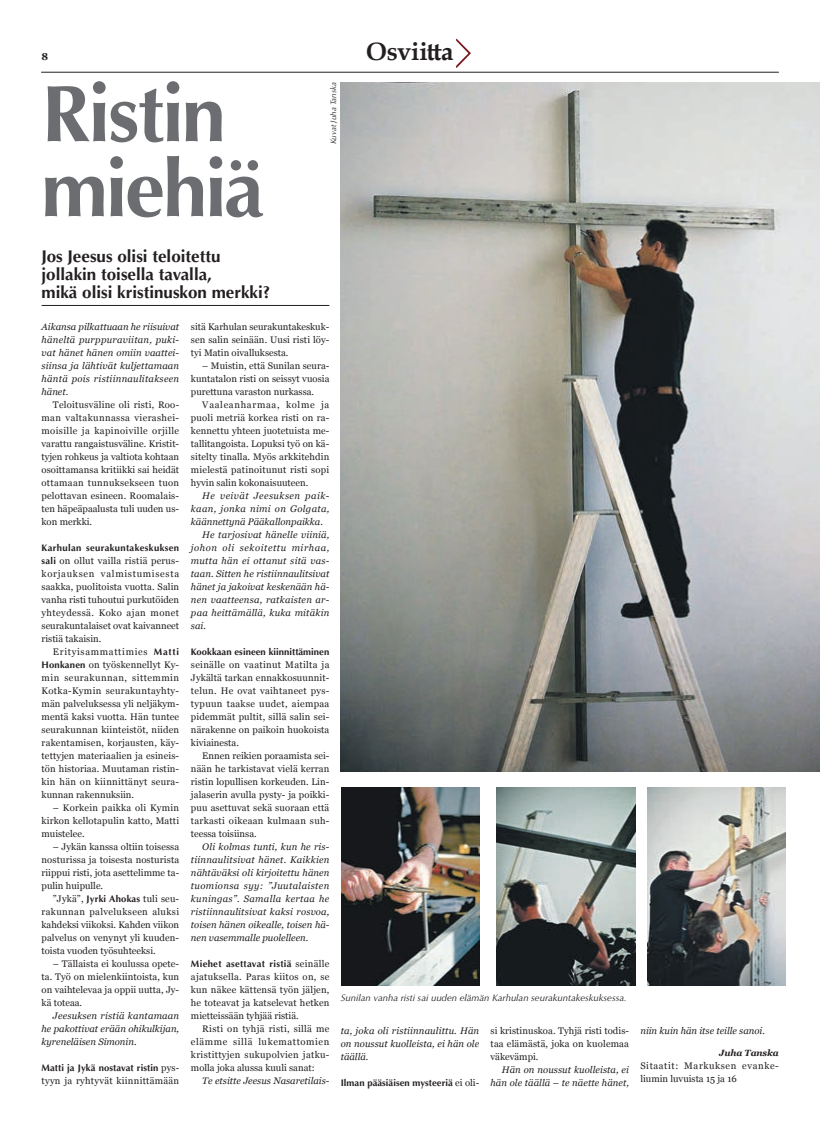
<style>
.page{position:relative;width:820px;height:1134px;background:#fff}
.page>*{position:absolute;margin:0;border:0;box-sizing:border-box;transform-origin:0 0}
.t1{font:700 80px/75px "Optima";letter-spacing:-.03em;color:#6c6d70}
.t2{font:700 25px "Book Antiqua";letter-spacing:-.01em;color:#231f20}
.t3{font:700 17px/18px "Optima";color:#231f20}
.t4{font:700 10px "Georgia";color:#231f20}
.t5{font:9.5px/13px "Georgia";letter-spacing:.005em;color:#231f20;text-align:justify}
.t6{font:italic 9.5px/13px "Georgia";letter-spacing:.005em;color:#231f20;text-align:justify}
.t7{font:700 9.5px "Optima";letter-spacing:.01em;color:#231f20}
.t8{font:italic 9.5px "Georgia";letter-spacing:.025em;color:#231f20}
.t9{font:italic 9.5px "Optima";color:#231f20}
.t10{font:9.5px/13px "Georgia";letter-spacing:.06em;color:#231f20}
.t11{font:700 9.5px "Optima";letter-spacing:.03em;color:#231f20}
.t12{font:700 9.5px "Optima";letter-spacing:.035em;color:#231f20}
.t13{font:9.5px "Georgia";letter-spacing:.025em;color:#231f20}
.t14{font:italic 9.5px "Georgia";letter-spacing:.055em;color:#231f20}
.t15{font:italic 9.5px "Georgia";letter-spacing:.035em;color:#231f20}
.t16{font:italic 9.5px "Georgia";letter-spacing:.05em;color:#231f20}
.t17{font:italic 700 9px "Georgia";letter-spacing:-.01em;color:#231f20}
.t18{font:italic 8px "Optima";color:#231f20}
.s1{font-family:"Optima";font-weight:700}
.s2{font-family:"Georgia";font-weight:400}
</style>
<div class="page">
<hr style="left:41px;top:72px;width:737px;height:1px;background:#231f20">
<img style="left:437px;top:38px;width:53px;height:35px">
<svg style="left:437px;top:42px;width:16px;height:19px"></svg>
<hr style="left:42px;top:305px;width:287px;height:1px;background:#231f20">
<img style="left:340px;top:82px;width:479px;height:689px">
<img style="left:341px;top:787px;width:138px;height:199px">
<img style="left:496px;top:787px;width:138px;height:199px">
<img style="left:647px;top:787px;width:137px;height:199px">
<p class="t4" style="left:42px;top:51px;width:8px">8</p>
<h2 class="t2" style="left:366px;top:35px;width:89px">Osviitta</h2>
<h1 class="t1" style="left:41px;top:77px;width:225px">Ristin miehiä</h1>
<h3 class="t3" style="left:42px;top:247px;width:230px">Jos Jeesus olisi teloitettu jollakin toisella tavalla,<br>mikä olisi kristinuskon merkki?</h3>
<p class="t18" style="left:328px;top:144px;width:63px;rotate:-90deg">Kuvat Juha Tanska</p>
<p class="t6" style="left:42px;top:321px;width:139px">Aikansa pilkattuaan he riisuivat häneltä purppuraviitan, puki&shy;vat hänet hänen omiin vaattei&shy;siinsa ja lähtivät kuljettamaan häntä pois ristiinnaulitakseen hänet.</p>
<p class="t5" style="left:42px;top:399px;width:139px;text-indent:11px">Teloitusväline oli risti, Roo&shy;man valtakunnassa vierashei&shy;moisille ja kapinoiville orjille varattu rangaistusväline. Kristit&shy;tyjen rohkeus ja valtiota kohtaan osoittamansa kritiikki sai heidät ottamaan tunnuksekseen tuon pelottavan esineen. Roomalais&shy;ten häpeäpaalusta tuli uuden us&shy;kon merkki.</p>
<p class="t12" style="left:42px;top:543px;width:139px">Karhulan seurakuntakeskuksen</p>
<p class="t5" style="left:42px;top:554px;width:139px"><span class="s1">sali</span> on ollut vailla ristiä perus&shy;korjauksen valmistumisesta saakka, puolitoista vuotta. Salin vanha risti tuhoutui purkutöiden yhteydessä. Koko ajan monet seurakuntalaiset ovat kaivanneet ristiä takaisin.</p>
<p class="t5" style="left:42px;top:645px;width:139px;text-indent:11px">Erityisammattimies <span class="s1">Matti Honkanen</span> on työskennellyt Ky&shy;min seurakunnan, sittemmin Kotka-Kymin seurakuntayhty&shy;män palveluksessa yli neljäkym&shy;mentä kaksi vuotta. Hän tuntee seurakunnan kiinteistöt, niiden rakentamisen, korjausten, käy&shy;tettyjen materiaalien ja esineis&shy;tön historiaa. Muutaman ristin&shy;kin hän on kiinnittänyt seura&shy;kunnan rakennuksiin.</p>
<p class="t5" style="left:42px;top:801px;width:139px;text-indent:11px">– Korkein paikka oli Kymin kirkon kellotapulin katto, Matti muistelee.</p>
<p class="t5" style="left:42px;top:840px;width:139px;text-indent:11px">– Jykän kanssa oltiin toisessa nosturissa ja toisesta nosturista riippui risti, jota asettelimme ta&shy;pulin huipulle.</p>
<p class="t5" style="left:42px;top:892px;width:139px;text-indent:11px">”Jykä”, <span class="s1">Jyrki Ahokas</span> tuli seu&shy;rakunnan palvelukseen aluksi kahdeksi viikoksi. Kahden viikon palvelus on venynyt yli kuuden&shy;toista vuoden työsuhteeksi.</p>
<p class="t5" style="left:42px;top:957px;width:139px;text-indent:11px">– Tällaista ei koulussa opete&shy;ta. Työ on mielenkiintoista, kun on vaihtelevaa ja oppii uutta, Jy&shy;kä toteaa.</p>
<p class="t6" style="left:42px;top:1009px;width:139px;text-indent:11px">Jeesuksen ristiä kantamaan he pakottivat erään ohikulkijan, kyreneläisen Simonin.</p>
<p class="t7" style="left:42px;top:1062px;width:139px">Matti ja Jykä nostavat ristin <span class="s2">pys-</span></p>
<p class="t13" style="left:42px;top:1075px;width:139px">tyyn ja ryhtyvät kiinnittämään</p>
<p class="t5" style="left:191px;top:320px;width:140px">sitä Karhulan seurakuntakeskuk&shy;sen salin seinään. Uusi risti löy&shy;tyi Matin oivalluksesta.</p>
<p class="t5" style="left:191px;top:359px;width:140px;text-indent:11px">– Muistin, että Sunilan seura&shy;kuntatalon risti on seissyt vuosia purettuna varaston nurkassa.</p>
<p class="t5" style="left:191px;top:398px;width:140px;text-indent:11px">Vaaleanharmaa, kolme ja puoli metriä korkea risti on ra&shy;kennettu yhteen juotetuista me&shy;tallitangoista. Lopuksi työ on kä&shy;sitelty tinalla. Myös arkkitehdin mielestä patinoitunut risti sopi hyvin salin kokonaisuuteen.</p>
<p class="t16" style="left:202px;top:490px;width:128px">He veivät Jeesuksen paik-</p>
<p class="t15" style="left:191px;top:503px;width:140px">kaan, jonka nimi on Golgata,</p>
<p class="t6" style="left:191px;top:515px;width:133px">käännettynä Pääkallonpaikka.</p>
<p class="t6" style="left:202px;top:528px;width:129px">He tarjosivat hänelle viiniä,</p>
<p class="t14" style="left:191px;top:542px;width:140px">johon oli sekoitettu mirhaa,</p>
<p class="t8" style="left:191px;top:555px;width:140px">mutta hän ei ottanut sitä vas-</p>
<p class="t6" style="left:191px;top:567px;width:140px">taan. Sitten he ristiinnaulitsivat</p>
<p class="t6" style="left:191px;top:580px;width:140px">hänet ja jakoivat keskenään hä-</p>
<p class="t8" style="left:191px;top:594px;width:140px">nen vaatteensa, ratkaisten ar-</p>
<p class="t8" style="left:191px;top:607px;width:140px">paa heittämällä, kuka mitäkin</p>
<p class="t6" style="left:191px;top:619px;width:16px">sai.</p>
<p class="t7" style="left:191px;top:646px;width:140px">Kookkaan esineen kiinnittäminen</p>
<p class="t5" style="left:191px;top:658px;width:140px">seinälle on vaatinut Matilta ja Jykältä tarkan ennakkosuunnit&shy;telun. He ovat vaihtaneet pys&shy;typuun taakse uudet, aiempaa pidemmät pultit, sillä salin sei&shy;närakenne on paikoin huokoista kiviainesta.</p>
<p class="t5" style="left:191px;top:749px;width:140px;text-indent:11px">Ennen reikien poraamista sei&shy;nään he tarkistavat vielä kerran ristin lopullisen korkeuden. Lin&shy;jalaserin avulla pysty- ja poikki&shy;puu asettuvat sekä suoraan että tarkasti oikeaan kulmaan suh&shy;teessa toisiinsa.</p>
<p class="t6" style="left:191px;top:840px;width:140px;text-indent:11px">Oli kolmas tunti, kun he ris&shy;tiinnaulitsivat hänet. Kaikkien nähtäväksi oli kirjoitettu hänen tuomionsa syy: ”Juutalaisten kuningas”. Samalla kertaa he ristiinnaulitsivat kaksi rosvoa, toisen hänen oikealle, toisen hä&shy;nen vasemmalle puolelleen.</p>
<p class="t11" style="left:191px;top:958px;width:140px">Miehet asettavat ristiä <span class="s2">seinälle</span></p>
<p class="t5" style="left:191px;top:970px;width:140px">ajatuksella. Paras kiitos on, se kun näkee kättensä työn jäljen, he toteavat ja katselevat hetken mietteissään tyhjää ristiä.</p>
<p class="t5" style="left:191px;top:1022px;width:140px;text-indent:11px">Risti on tyhjä risti, sillä me elämme sillä lukemattomien kristittyjen sukupolvien jatku&shy;molla joka alussa kuuli sanat:</p>
<p class="t6" style="left:202px;top:1074px;width:128px">Te etsitte Jeesus Nasaretilais-</p>
<p class="t9" style="left:340px;top:992px;width:287px">Sunilan vanha risti sai uuden elämän Karhulan seurakuntakeskuksessa.</p>
<p class="t6" style="left:340px;top:1024px;width:140px">ta, joka oli ristiinnaulittu. Hän on noussut kuolleista, ei hän ole täällä.</p>
<p class="t7" style="left:340px;top:1077px;width:140px">Ilman pääsiäisen mysteeriä <span class="s2">ei oli-</span></p>
<p class="t5" style="left:490px;top:1024px;width:140px">si kristinuskoa. Tyhjä risti todis&shy;taa elämästä, joka on kuolemaa väkevämpi.</p>
<p class="t6" style="left:490px;top:1063px;width:140px;text-align:right">Hän on noussut kuolleista, ei hän ole täällä – te näette hänet,</p>
<p class="t6" style="left:640px;top:1025px;width:126px">niin kuin hän itse teille sanoi.</p>
<p class="t17" style="left:719px;top:1048px;width:61px">Juha Tanska</p>
<p class="t10" style="left:640px;top:1059px;width:140px">Sitaatit: Markuksen evanke&shy;liumin luvuista 15 ja 16</p>
</div>
